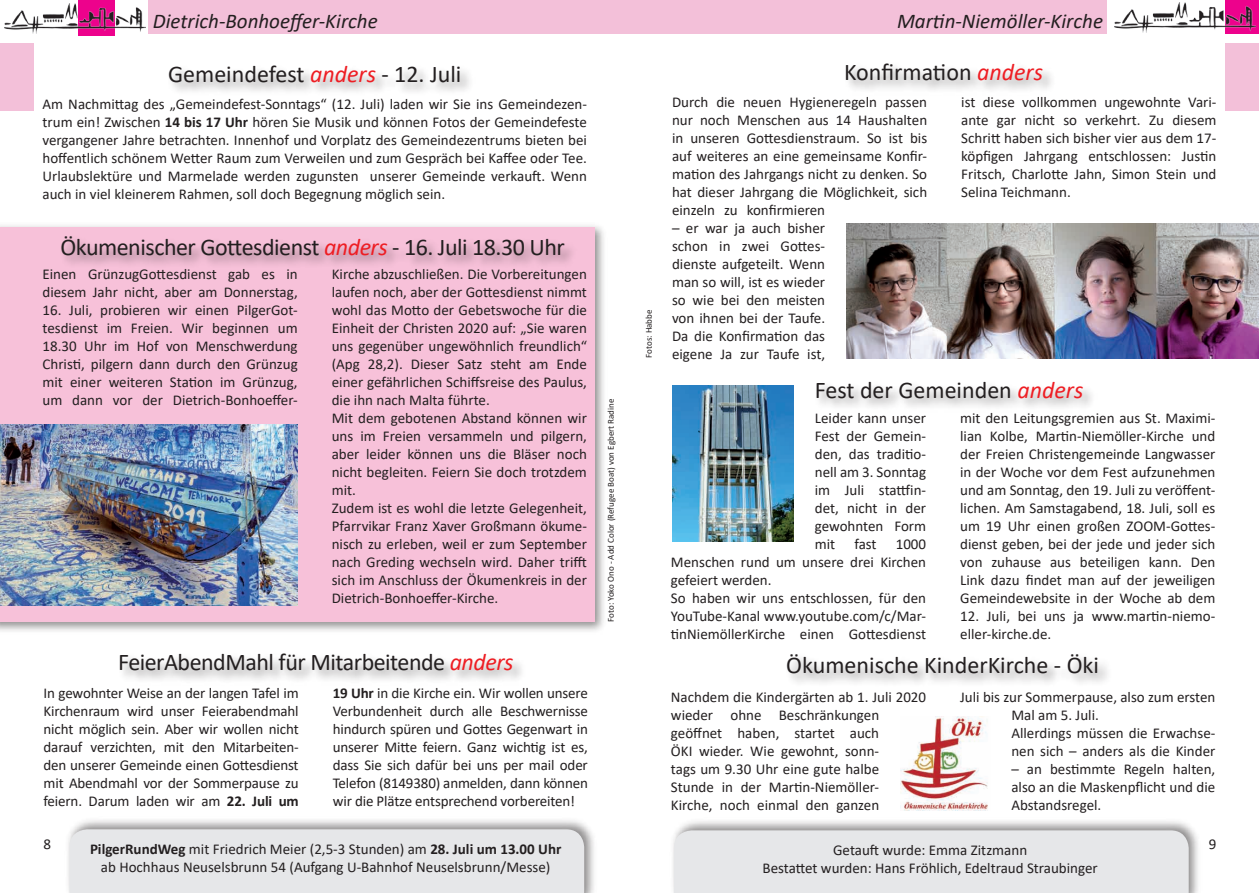
<style>
.page{position:relative;width:1259px;height:893px;background:#fff}
.page>*{position:absolute;margin:0;border:0;box-sizing:border-box;transform-origin:0 0}
.t1{font:24px "Calibri";letter-spacing:-.015em;color:#231f20}
.t2{font:italic 21px "Calibri";color:#231f20}
.t3{font:15px/18px "Calibri";color:#231f20;text-align:justify}
.t4{font:9px "Calibri";color:#231f20}
.s1{font-style:italic;color:#ee1d23}
.s2{font-weight:700}
</style>
<div class="page">
<div style="left:0;top:43px;width:34px;height:68px;background:#f3c0d9"></div>
<div style="left:148px;top:0;width:481px;height:34px;background:#f3c0d9"></div>
<div style="left:1224px;top:43px;width:35px;height:68px;background:#f3c0d9"></div>
<div style="left:629px;top:0;width:477px;height:34px;background:#f3c0d9"></div>
<div style="left:0;top:221px;width:607px;height:414px;background:#231f20;opacity:.5"></div>
<div style="left:0;top:227px;width:594px;height:395px;background:#f7c1d9"></div>
<div style="left:669px;top:817px;width:533px;height:76px;background:#231f20;opacity:.5"></div>
<div style="left:674px;top:830px;width:514px;height:63px;background:#e6e7e9"></div>
<div style="left:79px;top:0;width:36px;height:35px;background:#ed028c"></div>
<img style="left:4px;top:4px;width:142px;height:30px">
<div style="left:1225px;top:0;width:34px;height:34px;background:#ed028c"></div>
<img style="left:1114px;top:2px;width:141px;height:30px">
<div style="left:843px;top:61px;width:214px;height:34px;background:#231f20;opacity:.5"></div>
<div style="left:166px;top:63px;width:310px;height:35px;background:#231f20;opacity:.5"></div>
<div style="left:59px;top:234px;width:519px;height:37px;background:#231f20;opacity:.5"></div>
<div style="left:117px;top:651px;width:411px;height:34px;background:#231f20;opacity:.5"></div>
<div style="left:813px;top:379px;width:284px;height:34px;background:#231f20;opacity:.5"></div>
<div style="left:784px;top:651px;width:329px;height:37px;background:#231f20;opacity:.5"></div>
<img style="left:900px;top:716px;width:88px;height:95px">
<img style="left:846px;top:223px;width:413px;height:135px">
<img style="left:672px;top:385px;width:121px;height:156px">
<img style="left:0;top:424px;width:298px;height:181px">
<div style="left:65px;top:816px;width:533px;height:77px;background:#231f20;opacity:.5"></div>
<div style="left:69px;top:829px;width:515px;height:64px;background:#e6e7e9"></div>
<h2 class="t2" style="left:153px;top:6px;width:226px">Dietrich-Bonhoeffer-Kirche</h2>
<h2 class="t2" style="left:897px;top:6px;width:208px">Martin-Niemöller-Kirche</h2>
<h1 class="t1" style="left:844px;top:55px;width:200px">Konfirmation <span class="s1">anders</span></h1>
<h1 class="t1" style="left:168px;top:57px;width:295px">Gemeindefest <span class="s1">anders</span> - 12. Juli</h1>
<p class="t3" style="left:43px;top:95px;width:546px">Am Nachmittag des „Gemeindefest-Sonntags“ (12. Juli) laden wir Sie ins Gemeindezen&shy;trum ein! Zwischen <span class="s2">14 bis 17 Uhr</span> hören Sie Musik und können Fotos der Gemeindefeste vergangener Jahre betrachten. Innenhof und Vorplatz des Gemeindezentrums bieten bei hoffentlich schönem Wetter Raum zum Verweilen und zum Gespräch bei Kaffee oder Tee.<br>Urlaubslektüre und Marmelade werden zugunsten unserer Gemeinde verkauft. Wenn auch in viel kleinerem Rahmen, soll doch Begegnung möglich sein.</p>
<h1 class="t1" style="left:60px;top:230px;width:506px">Ökumenischer Gottesdienst <span class="s1">anders</span> - 16. Juli 18.30 Uhr</h1>
<p class="t3" style="left:43px;top:264px;width:257px">Einen GrünzugGottesdienst gab es in diesem Jahr nicht, aber am Donnerstag,</p>
<p class="t3" style="left:43px;top:300px;width:257px">16. Juli, probieren wir einen PilgerGot&shy;tesdienst im Freien. Wir beginnen um 18.30 Uhr im Hof von Menschwerdung Christi, pilgern dann durch den Grünzug mit einer weiteren Station im Grünzug, um dann vor der Dietrich-Bonhoeffer-</p>
<p class="t3" style="left:332px;top:264px;width:257px;text-align:left">Kirche abzuschließen. Die Vorbereitungen laufen noch, aber der Gottesdienst nimmt wohl das Motto der Gebetswoche für die Einheit der Christen 2020 auf: „Sie waren uns gegenüber ungewöhnlich freundlich“ (Apg 28,2). Dieser Satz steht am Ende einer gefährlichen Schiffsreise des Paulus, die ihn nach Malta führte.<br>Mit dem gebotenen Abstand können wir uns im Freien versammeln und pilgern, aber leider können uns die Bläser noch nicht begleiten. Feiern Sie doch trotzdem mit.<br>Zudem ist es wohl die letzte Gelegenheit, Pfarrvikar Franz Xaver Großmann ökume&shy;nisch zu erleben, weil er zum September nach Greding wechseln wird. Daher trifft sich im Anschluss der Ökumenkreis in der Dietrich-Bonhoeffer-Kirche.</p>
<h1 class="t1" style="left:118px;top:645px;width:397px">FeierAbendMahl für Mitarbeitende <span class="s1">anders</span></h1>
<p class="t3" style="left:44px;top:684px;width:257px">In gewohnter Weise an der langen Tafel im Kirchenraum wird unser Feierabendmahl nicht möglich sein. Aber wir wollen nicht darauf verzichten, mit den Mitarbeiten&shy;den unserer Gemeinde einen Gottesdienst mit Abendmahl vor der Sommerpause zu feiern. Darum laden wir am <span class="s2">22. Juli um</span></p>
<p class="t3" style="left:333px;top:684px;width:257px"><span class="s2">19 Uhr</span> in die Kirche ein. Wir wollen unsere Verbundenheit durch alle Beschwernisse hindurch spüren und Gottes Gegenwart in unserer Mitte feiern. Ganz wichtig ist es, dass Sie sich dafür bei uns per mail oder Telefon (8149380) anmelden, dann können wir die Plätze entsprechend vorbereiten!</p>
<p class="t3" style="left:90px;top:839px;width:473px;text-align:center"><span class="s2">PilgerRundWeg</span> mit Friedrich Meier (2,5-3 Stunden) am <span class="s2">28. Juli um 13.00 Uhr </span>ab Hochhaus Neuselsbrunn 54 (Aufgang U-Bahnhof Neuselsbrunn/Messe)</p>
<p class="t4" style="left:604px;top:622px;width:225px;rotate:-90deg">Foto: Yoko Ono - Add Color (Refugee Boat) von Egbert Radine</p>
<p class="t4" style="left:642px;top:358px;width:50px;rotate:-90deg">Fotos: Habbe</p>
<p class="t3" style="left:672px;top:93px;width:257px">Durch die neuen Hygieneregeln passen nur noch Menschen aus 14 Haushalten in unseren Gottesdienstraum. So ist bis auf weiteres an eine gemeinsame Konfir&shy;mation des Jahrgangs nicht zu denken. So hat dieser Jahrgang die Möglichkeit, sich einzeln zu konfirmieren</p>
<p class="t3" style="left:672px;top:219px;width:155px">– er war ja auch bisher schon in zwei Gottes&shy;dienste aufgeteilt. Wenn man so will, ist es wieder so wie bei den meisten von ihnen bei der Taufe.<br>Da die Konfirmation das eigene Ja zur Taufe ist,</p>
<p class="t3" style="left:961px;top:93px;width:257px">ist diese vollkommen ungewohnte Vari&shy;ante gar nicht so verkehrt. Zu diesem Schritt haben sich bisher vier aus dem 17- köpfigen Jahrgang entschlossen: Justin Fritsch, Charlotte Jahn, Simon Stein und Selina Teichmann.</p>
<h1 class="t1" style="left:815px;top:373px;width:270px">Fest der Gemeinden <span class="s1">anders</span></h1>
<p class="t3" style="left:815px;top:408px;width:113px">Leider kann unser Fest der Gemein&shy;den, das traditio&shy;nell am 3. Sonntag im Juli stattfin&shy;det, nicht in der gewohnten Form mit</p>
<p class="t3" style="left:960px;top:408px;width:257px">mit den Leitungsgremien aus St. Maximi&shy;lian Kolbe, Martin-Niemöller-Kirche und der Freien Christengemeinde Langwasser in der Woche vor dem Fest aufzunehmen und am Sonntag, den 19. Juli zu veröffent&shy;lichen. Am Samstagabend, 18. Juli, soll es um 19 Uhr einen großen ZOOM-Gottes&shy;dienst geben, bei der jede und jeder sich von zuhause aus beteiligen kann. Den Link dazu findet man auf der jeweiligen Gemeindewebsite in der Woche ab dem</p>
<p class="t3" style="left:960px;top:606px;width:257px">12. Juli, bei uns ja www.martin-niemo&shy;eller-kirche.de.</p>
<h1 class="t1" style="left:786px;top:648px;width:314px">Ökumenische KinderKirche - Öki</h1>
<p class="t3" style="left:671px;top:687px;width:257px;text-align:left">Nachdem die Kindergärten ab 1. Juli 2020 wieder ohne Beschränkungen geöffnet haben, startet auch<br>ÖKI wieder. Wie gewohnt, sonn-<br>tags um 9.30 Uhr eine gute halbe<br>Stunde in der Martin-Niemöller-<br>Kirche, noch einmal den ganzen</p>
<p class="t3" style="left:1011px;top:687px;width:205px;text-align:left;text-indent:-51px">Juli bis zur Sommerpause, also zum ersten<br>Mal am 5. Juli.<br>Allerdings müssen die Erwachse&shy;nen sich – anders als die Kinder</p>
<p class="t3" style="left:854px;top:534px;width:24px">fast</p>
<p class="t3" style="left:671px;top:534px;width:257px;text-align:left;text-indent:225px">1000<br>Menschen rund um unsere drei Kirchen gefeiert werden.<br>So haben wir uns entschlossen, für den<br>YouTube-Kanal www.youtube.com/c/Mar&shy;tinNiemöllerKirche einen Gottesdienst</p>
<p class="t3" style="left:1011px;top:759px;width:205px">– an bestimmte Regeln halten, also an die Maskenpflicht und die Abstandsregel.</p>
<p class="t3" style="left:762px;top:840px;width:337px;text-align:center">Getauft wurde: Emma Zitzmann<br>Bestattet wurden: Hans Fröhlich, Edeltraud Straubinger</p>
</div>
